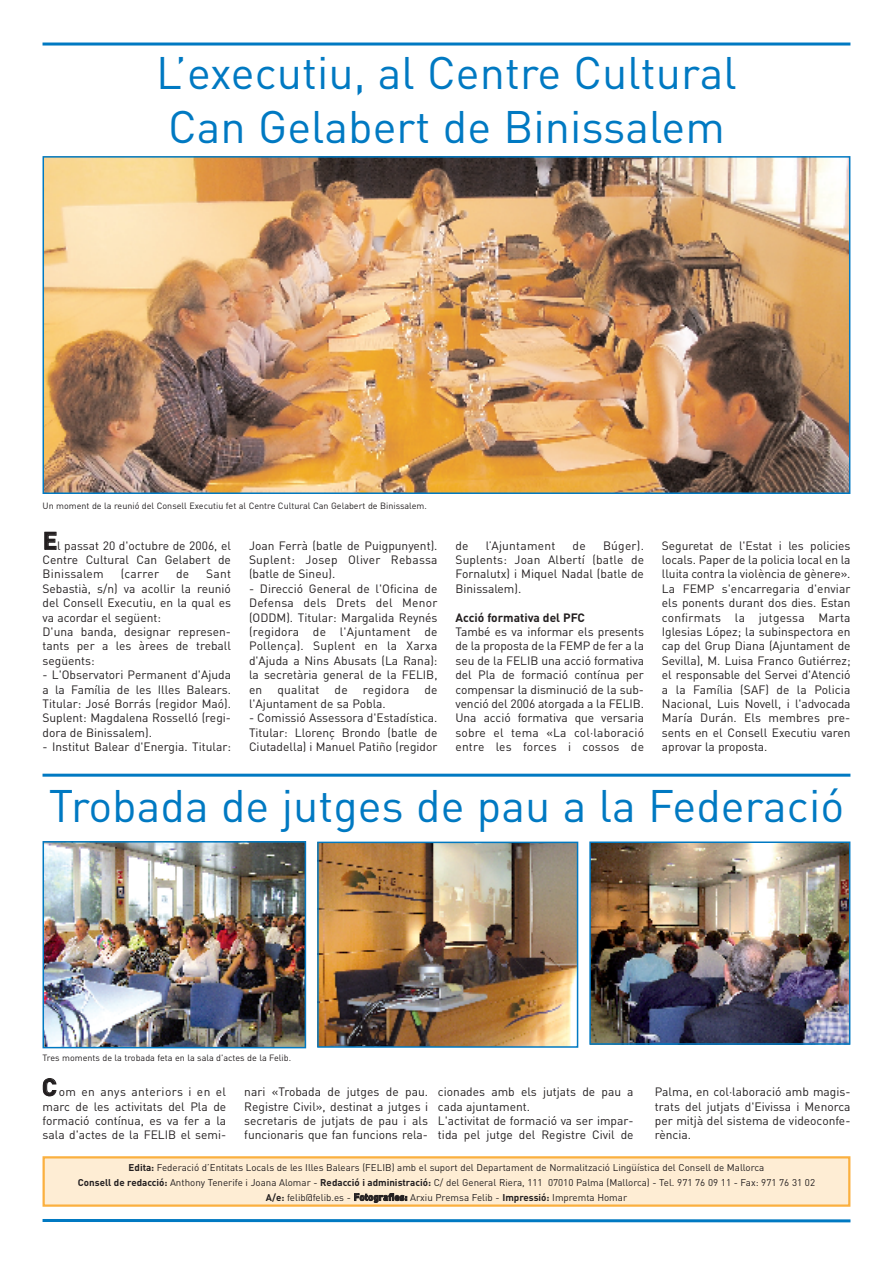
<style>
.page{position:relative;width:893px;height:1263px;background:#fff}
.page>*{position:absolute;margin:0;border:0;box-sizing:border-box;transform-origin:0 0}
.t1{font:45px/54px "DIN";color:#0079c2}
.t2{font:700 24px "DIN";color:#231f20}
.t3{font:12px/14.4px "DIN";color:#231f20;text-align:justify}
.t4{font:12px "DIN";letter-spacing:.02em;color:#231f20}
.t5{font:700 12px "DIN";color:#231f20}
.t6{font:9.75px/14.7px "DIN";color:#231f20;text-align:center}
.t7{font:9px "DIN";color:#231f20}
.s1{font-weight:700}
</style>
<div class="page">
<hr style="left:43px;top:43px;width:807px;height:3px;background:#0079c2">
<hr style="left:43px;top:774px;width:807px;height:3px;background:#0079c2">
<hr style="left:43px;top:1219px;width:807px;height:3px;background:#0079c2">
<img style="left:46px;top:159px;width:801px;height:332px">
<div style="left:43px;top:156px;width:807px;height:338px;border:2px solid #0079c2"></div>
<img style="left:46px;top:844px;width:257px;height:201px">
<div style="left:43px;top:841px;width:263px;height:207px;border:2px solid #0079c2"></div>
<img style="left:320px;top:845px;width:255px;height:200px">
<div style="left:317px;top:842px;width:261px;height:206px;border:2px solid #0079c2"></div>
<img style="left:592px;top:844px;width:255px;height:198px">
<div style="left:589px;top:841px;width:261px;height:204px;border:2px solid #0079c2"></div>
<div style="left:44px;top:1157px;width:805px;height:48px;background:#feedd4"></div>
<div style="left:43px;top:1156px;width:807px;height:51px;border:2px solid #fbb03f"></div>
<h1 class="t1" style="left:156px;top:51px;width:582px">L’executiu, al Centre Cultural<br>Can Gelabert de Binissalem</h1>
<p class="t7" style="left:43px;top:502px;width:386px">Un moment de la reunió del Consell Executiu fet al Centre Cultural Can Gelabert de Binissalem.</p>
<h2 class="t2" style="left:43px;top:532px;width:16px">E</h2>
<p class="t3" style="left:43px;top:539px;width:190px;text-indent:15px">l passat 20 d'octubre de 2006, el Centre Cultural Can Gelabert de Binissalem</p>
<p class="t3" style="left:121px;top:568px;width:40px">(carrer</p>
<p class="t3" style="left:176px;top:568px;width:15px">de</p>
<p class="t3" style="left:43px;top:568px;width:190px;text-align:left;text-indent:164px">Sant<br>Sebastià, s/n) va acollir la reunió del Consell Executiu, en la qual es va acordar el següent:<br>D'una banda, designar represen&shy;tants per a les àrees de treball següents:</p>
<p class="t3" style="left:43px;top:669px;width:190px">- L'Observatori Permanent d'Ajuda a la Família de les Illes Balears.<br>Titular: José Borrás (regidor Maó).<br>Suplent: Magdalena Rosselló (regi&shy;dora de Binissalem).</p>
<p class="t3" style="left:43px;top:741px;width:190px">- Institut Balear d'Energia. Titular:</p>
<p class="t3" style="left:249px;top:539px;width:190px">Joan Ferrà (batle de Puigpunyent).<br>Suplent: Josep Oliver Rebassa (batle de Sineu).</p>
<p class="t3" style="left:249px;top:583px;width:190px">- Direcció General de l'Oficina de Defensa dels Drets del Menor (ODDM). Titular: Margalida Reynés (regidora de l'Ajuntament de Pollença). Suplent en la Xarxa d'Ajuda a Nins Abusats (La Rana): la secretària general de la FELIB, en</p>
<p class="t4" style="left:277px;top:685px;width:44px">qualitat</p>
<p class="t3" style="left:335px;top:683px;width:15px">de</p>
<p class="t4" style="left:363px;top:685px;width:48px">regidora</p>
<p class="t3" style="left:424px;top:683px;width:15px">de</p>
<p class="t3" style="left:249px;top:698px;width:138px">l'Ajuntament de sa Pobla.</p>
<p class="t3" style="left:249px;top:712px;width:190px">- Comissió Assessora d'Estadística.<br>Titular: Llorenç Brondo (batle de Ciutadella) i Manuel Patiño (regidor</p>
<p class="t3" style="left:455px;top:539px;width:190px;text-indent:148px">Búger).<br>Suplents: Joan Albertí (batle de Fornalutx) i Miquel Nadal (batle de Binissalem).</p>
<p class="t5" style="left:455px;top:613px;width:131px">Acció formativa del PFC</p>
<p class="t3" style="left:455px;top:626px;width:190px">També es va informar els presents de la proposta de la FEMP de fer a la seu de la FELIB una acció formativa del Pla de formació contínua per compensar la disminució de la sub&shy;venció del 2006 atorgada a la FELIB.<br>Una acció formativa que versaria sobre el tema «La col·laboració entre les forces i cossos de</p>
<p class="t3" style="left:455px;top:539px;width:15px">de</p>
<p class="t4" style="left:486px;top:541px;width:71px">l’Ajuntament</p>
<p class="t3" style="left:573px;top:539px;width:15px">de</p>
<p class="t3" style="left:662px;top:539px;width:190px">Seguretat de l'Estat i les policies locals. Paper de la policia local en la lluita contra la violència de gènere».<br>La FEMP s'encarregaria d'enviar els ponents durant dos dies. Estan confirmats la jutgessa Marta Iglesias López; la subinspectora en cap del Grup Diana (Ajuntament de Sevilla), M. Luisa Franco Gutiérrez; el responsable del Servei d'Atenció a la Família (SAF) de la Policia Nacional, Luis Novell, i l'advocada María Durán. Els membres pre&shy;sents en el Consell Executiu varen aprovar la proposta.</p>
<h1 class="t1" style="left:49px;top:784px;width:797px">Trobada de jutges de pau a la Federació</h1>
<p class="t7" style="left:43px;top:1054px;width:250px">Tres moments de la trobada feta en la sala d'actes de la Felib.</p>
<h2 class="t2" style="left:42px;top:1079px;width:16px">C</h2>
<p class="t3" style="left:43px;top:1086px;width:185px;text-indent:16px">om en anys anteriors i en el marc de les activitats del Pla de formació contínua, es va fer a la sala d'actes de la FELIB el semi-</p>
<p class="t3" style="left:244px;top:1086px;width:185px">nari «Trobada de jutges de pau.<br>Registre Civil», destinat a jutges i secretaris de jutjats de pau i als funcionaris que fan funcions rela-</p>
<p class="t3" style="left:438px;top:1086px;width:197px;text-align:left">cionades amb els jutjats de pau a cada ajuntament.<br>L'activitat de formació va ser impar&shy;tida pel jutge del Registre Civil de</p>
<p class="t3" style="left:655px;top:1086px;width:197px">Palma, en col·laboració amb magis&shy;trats del jutjats d'Eivissa i Menorca per mitjà del sistema de videoconfe&shy;rència.</p>
<p class="t6" style="left:78px;top:1161px;width:739px"><span class="s1">Edita:</span> Federació d’Entitats Locals de les Illes Balears (FELIB) amb el suport del Departament de Normalització Lingüística del Consell de Mallorca<br><span class="s1">Consell de redacció:</span> Anthony Tenerife i Joana Alomar - <span class="s1">Redacció i administració:</span> C/ del General Riera, 111 07010 Palma (Mallorca) - Tel. 971 76 09 11 - Fax: 971 76 31 02<br><span class="s1">A/e:</span> felib@felib.es - <span class="s1">Fotografies:</span> Arxiu Premsa Felib - <span class="s1">Impressió:</span> Impremta Homar</p>
</div>
